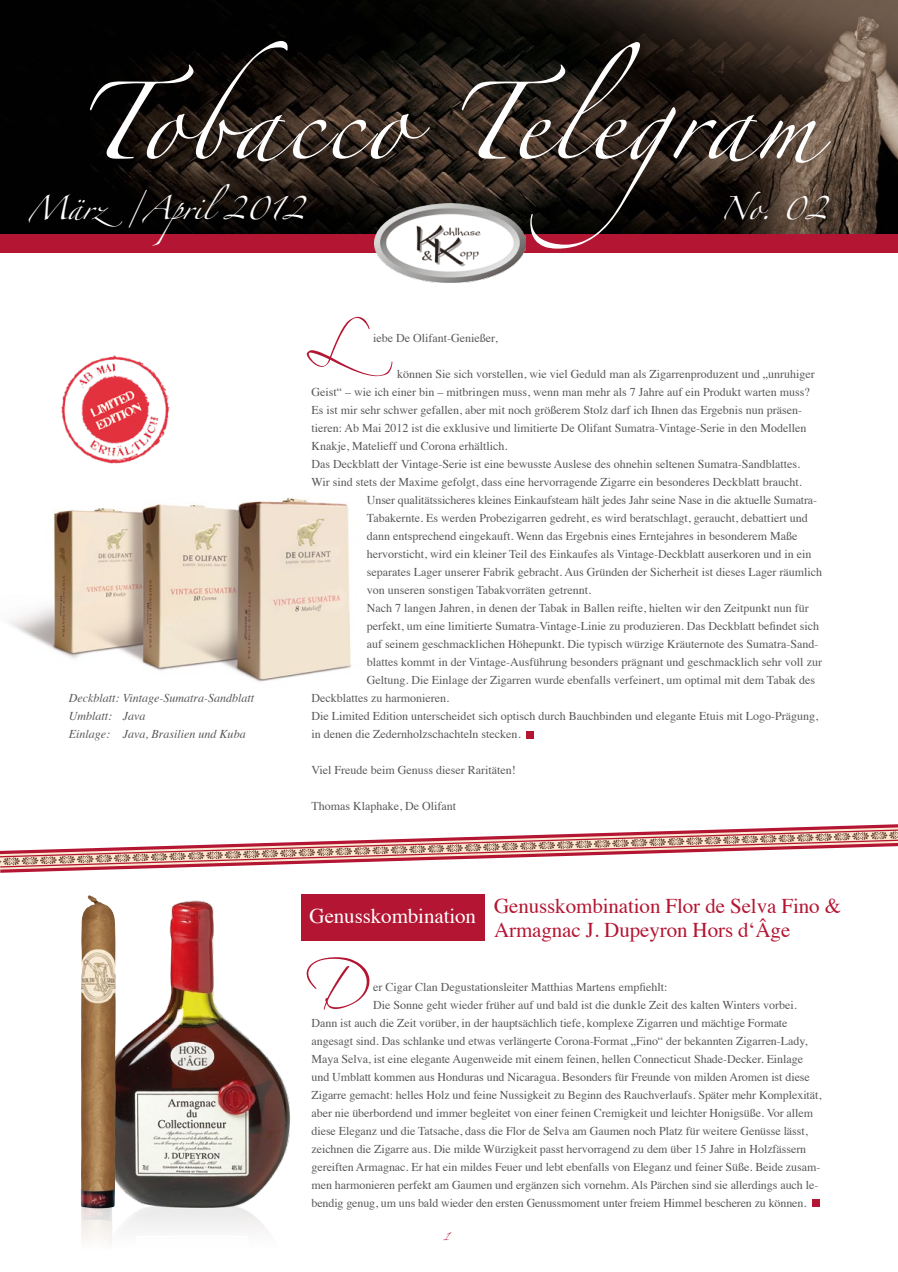
<style>
.page{position:relative;width:898px;height:1272px;background:#fff}
.page>*{position:absolute;margin:0;border:0;box-sizing:border-box;transform-origin:0 0}
.t1{font:69px "Zapfino";letter-spacing:.04em;color:#fff}
.t2{font:64.5px "Scriptina";color:#b41532}
.t3{font:21px/24px "Times";letter-spacing:-.005em;color:#b41532}
.t4{font:21px "Zapfino";color:#fff}
.t5{font:21px "Times";letter-spacing:-.005em;color:#fff}
.t6{font:15px "Scriptina";color:#b41532}
.t7{font:12px "Times";color:#58585a}
.t8{font:italic 12px/18px "Times";color:#58585a}
</style>
<div class="page">
<img style="left:80px;top:925px;width:210px;height:305px">
<img style="left:81px;top:1208px;width:32px;height:35px">
<img style="left:10px;top:498px;width:342px;height:184px">
<img style="left:0;top:0;width:897px;height:234px">
<div style="left:0;top:234px;width:897px;height:19px;background:#b41532"></div>
<img style="left:374px;top:203px;width:151px;height:79px">
<div style="left:526px;top:731px;width:8px;height:7px;background:#b41532"></div>
<div style="left:811px;top:1199px;width:8px;height:7px;background:#b41532"></div>
<div style="left:301px;top:894px;width:183px;height:47px;background:#b41532"></div>
<svg style="left:0;top:824px;width:897px;height:101px"></svg>
<img style="left:32px;top:355px;width:170px;height:151px">
<img style="left:81px;top:895px;width:35px;height:313px">
<h1 class="t1" style="left:75px;top:93px;width:743px">Tobacco Telegram</h1>
<h3 class="t4" style="left:28px;top:199px;width:278px">März/April2012</h3>
<h3 class="t4" style="left:719px;top:199px;width:108px">No. 02</h3>
<p class="t8" style="left:69px;top:688px;width:187px">Deckblatt: Vintage-Sumatra-Sandblatt<br>Umblatt: Java<br>Einlage: Java, Brasilien und Kuba</p>
<h2 class="t2" style="left:305px;top:304px;width:89px">L</h2>
<p class="t7" style="left:373px;top:327px;width:126px">iebe De Olifant-Genießer,</p>
<p class="t7" style="left:397px;top:363px;width:419px">können Sie sich vorstellen, wie viel Geduld man als Zigarrenproduzent und „unruhiger</p>
<p class="t7" style="left:311px;top:381px;width:499px">Geist“ – wie ich einer bin – mitbringen muss, wenn man mehr als 7 Jahre auf ein Produkt warten muss?</p>
<p class="t7" style="left:311px;top:399px;width:492px">Es ist mir sehr schwer gefallen, aber mit noch größerem Stolz darf ich Ihnen das Ergebnis nun präsen-</p>
<p class="t7" style="left:311px;top:417px;width:496px">tieren: Ab Mai 2012 ist die exklusive und limitierte De Olifant Sumatra-Vintage-Serie in den Modellen</p>
<p class="t7" style="left:311px;top:435px;width:197px">Knakje, Matelieff und Corona erhältlich.</p>
<p class="t7" style="left:311px;top:453px;width:490px">Das Deckblatt der Vintage-Serie ist eine bewusste Auslese des ohnehin seltenen Sumatra-Sandblattes.</p>
<p class="t7" style="left:311px;top:471px;width:491px">Wir sind stets der Maxime gefolgt, dass eine hervorragende Zigarre ein besonderes Deckblatt braucht.</p>
<p class="t7" style="left:367px;top:489px;width:451px">Unser qualitätssicheres kleines Einkaufsteam hält jedes Jahr seine Nase in die aktuelle Sumatra-</p>
<p class="t7" style="left:367px;top:507px;width:442px">Tabakernte. Es werden Probezigarren gedreht, es wird beratschlagt, geraucht, debattiert und</p>
<p class="t7" style="left:367px;top:525px;width:432px">dann entsprechend eingekauft. Wenn das Ergebnis eines Erntejahres in besonderem Maße</p>
<p class="t7" style="left:367px;top:543px;width:446px">hervorsticht, wird ein kleiner Teil des Einkaufes als Vintage-Deckblatt auserkoren und in ein</p>
<p class="t7" style="left:367px;top:561px;width:456px">separates Lager unserer Fabrik gebracht. Aus Gründen der Sicherheit ist dieses Lager räumlich</p>
<p class="t7" style="left:367px;top:579px;width:225px">von unseren sonstigen Tabakvorräten getrennt.</p>
<p class="t7" style="left:367px;top:597px;width:443px">Nach 7 langen Jahren, in denen der Tabak in Ballen reifte, hielten wir den Zeitpunkt nun für</p>
<p class="t7" style="left:367px;top:615px;width:453px">perfekt, um eine limitierte Sumatra-Vintage-Linie zu produzieren. Das Deckblatt befindet sich</p>
<p class="t7" style="left:367px;top:633px;width:453px">auf seinem geschmacklichen Höhepunkt. Die typisch würzige Kräuternote des Sumatra-Sand-</p>
<p class="t7" style="left:367px;top:651px;width:456px">blattes kommt in der Vintage-Ausführung besonders prägnant und geschmacklich sehr voll zur</p>
<p class="t7" style="left:367px;top:669px;width:449px">Geltung. Die Einlage der Zigarren wurde ebenfalls verfeinert, um optimal mit dem Tabak des</p>
<p class="t7" style="left:311px;top:687px;width:139px">Deckblattes zu harmonieren.</p>
<p class="t7" style="left:311px;top:705px;width:508px">Die Limited Edition unterscheidet sich optisch durch Bauchbinden und elegante Etuis mit Logo-Prägung,</p>
<p class="t7" style="left:311px;top:723px;width:210px">in denen die Zedernholzschachteln stecken.</p>
<p class="t7" style="left:311px;top:759px;width:206px">Viel Freude beim Genuss dieser Raritäten!</p>
<p class="t7" style="left:311px;top:795px;width:146px">Thomas Klaphake, De Olifant</p>
<h3 class="t5" style="left:309px;top:896px;width:168px">Genusskombination</h3>
<h3 class="t3" style="left:494px;top:892px;width:348px">Genusskombination Flor de Selva Fino &amp;<br>Armagnac J. Dupeyron Hors d‘Âge</h3>
<h2 class="t2" style="left:305px;top:946px;width:57px">D</h2>
<p class="t7" style="left:373px;top:975px;width:295px">er Cigar Clan Degustationsleiter Matthias Martens empfiehlt:</p>
<p class="t7" style="left:373px;top:993px;width:425px">Die Sonne geht wieder früher auf und bald ist die dunkle Zeit des kalten Winters vorbei.</p>
<p class="t7" style="left:311px;top:1011px;width:477px">Dann ist auch die Zeit vorüber, in der hauptsächlich tiefe, komplexe Zigarren und mächtige Formate</p>
<p class="t7" style="left:311px;top:1029px;width:497px">angesagt sind. Das schlanke und etwas verlängerte Corona-Format „Fino“ der bekannten Zigarren-Lady,</p>
<p class="t7" style="left:311px;top:1047px;width:493px">Maya Selva, ist eine elegante Augenweide mit einem feinen, hellen Connecticut Shade-Decker. Einlage</p>
<p class="t7" style="left:311px;top:1065px;width:499px">und Umblatt kommen aus Honduras und Nicaragua. Besonders für Freunde von milden Aromen ist diese</p>
<p class="t7" style="left:311px;top:1083px;width:511px">Zigarre gemacht: helles Holz und feine Nussigkeit zu Beginn des Rauchverlaufs. Später mehr Komplexität,</p>
<p class="t7" style="left:311px;top:1101px;width:503px">aber nie überbordend und immer begleitet von einer feinen Cremigkeit und leichter Honigsüße. Vor allem</p>
<p class="t7" style="left:311px;top:1119px;width:497px">diese Eleganz und die Tatsache, dass die Flor de Selva am Gaumen noch Platz für weitere Genüsse lässt,</p>
<p class="t7" style="left:311px;top:1137px;width:496px">zeichnen die Zigarre aus. Die milde Würzigkeit passt hervorragend zu dem über 15 Jahre in Holzfässern</p>
<p class="t7" style="left:311px;top:1155px;width:510px">gereiften Armagnac. Er hat ein mildes Feuer und lebt ebenfalls von Eleganz und feiner Süße. Beide zusam-</p>
<p class="t7" style="left:311px;top:1173px;width:508px">men harmonieren perfekt am Gaumen und ergänzen sich vornehm. Als Pärchen sind sie allerdings auch le-</p>
<p class="t7" style="left:311px;top:1191px;width:496px">bendig genug, um uns bald wieder den ersten Genussmoment unter freiem Himmel bescheren zu können.</p>
<p class="t6" style="left:444px;top:1225px;width:7px">1</p>
</div>
